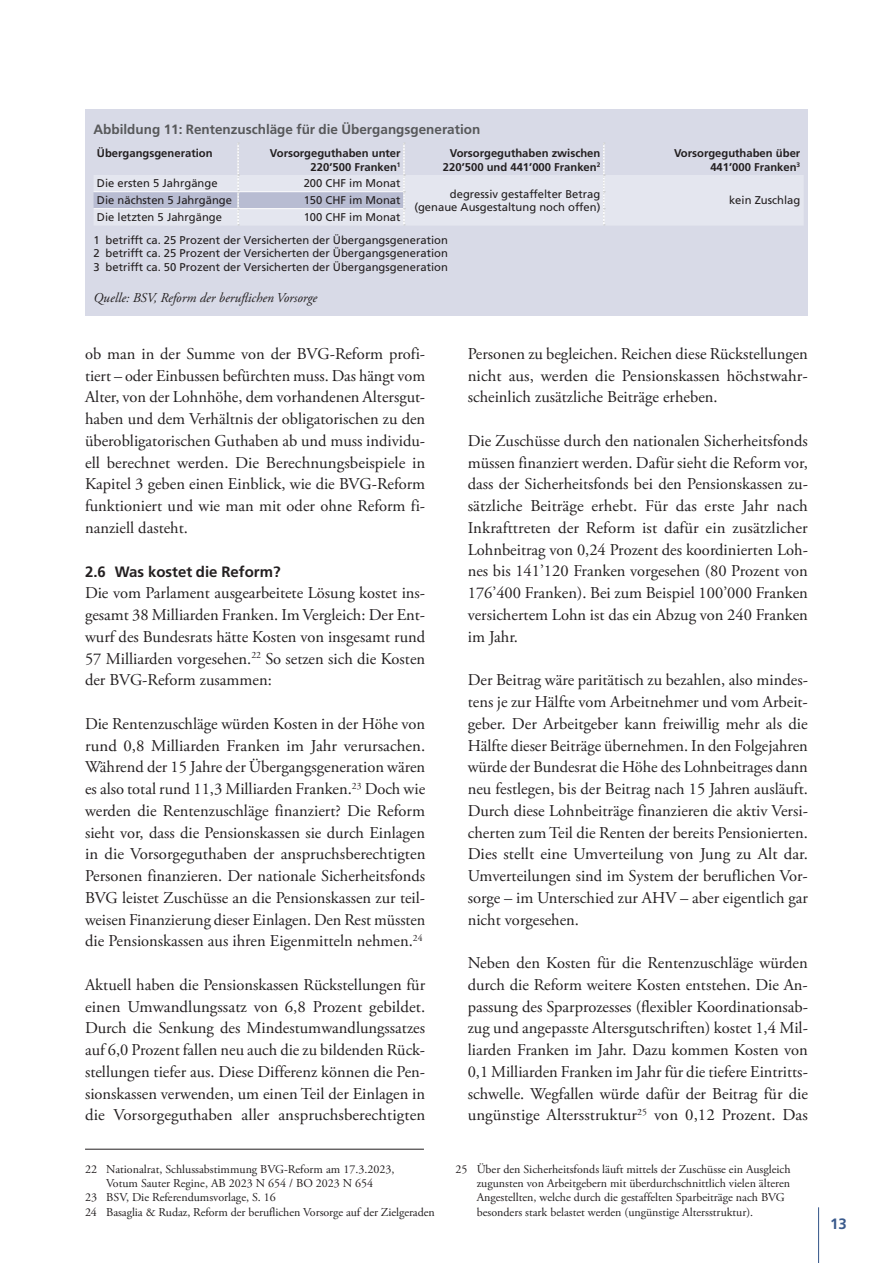
<style>
.page{position:relative;width:893px;height:1263px;background:#fff}
.page>*{position:absolute;margin:0;border:0;box-sizing:border-box;transform-origin:0 0}
.t1{font:16.5px/21.8px "Adobe Garamond Pro";color:#231f20;text-align:justify}
.t2{font:700 15px "Frutiger LT Pro";color:#231f20}
.t3{font:700 15px "Frutiger LT Pro";color:#3b5b8d}
.t4{font:700 13.5px "Frutiger LT Pro";color:#57585a}
.t5{font:italic 13.5px "Adobe Garamond Pro";color:#231f20}
.t6{font:12px/14.4px "Adobe Garamond Pro";color:#231f20}
.t7{font:11.25px/13.5px "Frutiger LT Pro";color:#231f20}
.t8{font:700 11.25px/13.5px "Frutiger LT Pro";color:#231f20;text-align:right}
</style>
<div class="page">
<div style="left:85px;top:109px;width:723px;height:206px;background:#d8dae7"></div>
<svg style="left:94px;top:142px;width:709px;height:83px"></svg>
<hr style="left:94px;top:191px;width:144px;height:1px;background:#fff">
<hr style="left:238px;top:191px;width:165px;height:1px;background:#fff">
<hr style="left:94px;top:208px;width:144px;height:1px;background:#fff">
<hr style="left:238px;top:208px;width:165px;height:1px;background:#fff">
<hr style="left:818px;top:1207px;width:1px;height:56px;background:#3b5b8d">
<hr style="left:85px;top:1149px;width:339px;height:1px;background:#231f20">
<p class="t4" style="left:94px;top:121px;width:388px">Abbildung 11: Rentenzuschläge für die Übergangsgeneration</p>
<p class="t8" style="left:97px;top:147px;width:117px">Übergangsgeneration</p>
<p class="t8" style="left:270px;top:147px;width:132px">Vorsorgeguthaben unter<br>220’500 Franken<sup>1</sup></p>
<p class="t8" style="left:443px;top:147px;width:159px">Vorsorgeguthaben zwischen<br>220’500 und 441’000 Franken<sup>2</sup></p>
<p class="t8" style="left:674px;top:147px;width:128px">Vorsorgeguthaben über<br>441’000 Franken<sup>3</sup></p>
<p class="t7" style="left:97px;top:177px;width:122px">Die ersten 5 Jahrgänge</p>
<p class="t7" style="left:304px;top:177px;width:98px">200 CHF im Monat</p>
<p class="t7" style="left:414px;top:187px;width:188px;text-align:right">degressiv gestaffelter Betrag (genaue Ausgestaltung noch offen)</p>
<p class="t7" style="left:97px;top:194px;width:137px">Die nächsten 5 Jahrgänge</p>
<p class="t7" style="left:304px;top:194px;width:98px">150 CHF im Monat</p>
<p class="t7" style="left:729px;top:194px;width:73px">kein Zuschlag</p>
<p class="t7" style="left:97px;top:211px;width:127px">Die letzten 5 Jahrgänge</p>
<p class="t7" style="left:94px;top:206px;width:356px;line-height:22.2px;text-indent:210px">100 CHF im Monat<br>1 betrifft ca. 25 Prozent der Versicherten der Übergangsgeneration</p>
<p class="t7" style="left:94px;top:246px;width:356px">2 betrifft ca. 25 Prozent der Versicherten der Übergangsgeneration<br>3 betrifft ca. 50 Prozent der Versicherten der Übergangsgeneration</p>
<p class="t5" style="left:94px;top:289px;width:225px">Quelle: BSV, Reform der beruflichen Vorsorge</p>
<p class="t1" style="left:85px;top:343px;width:342px">ob man in der Summe von der BVG-Reform profi&shy;tiert – oder Einbussen befürchten muss. Das hängt vom Alter, von der Lohnhöhe, dem vorhandenen Altersgut&shy;haben und dem Verhältnis der obligatorischen zu den überobligatorischen Guthaben ab und muss individu&shy;ell berechnet werden. Die Berechnungsbeispiele in Kapitel 3 geben einen Einblick, wie die BVG-Reform funktioniert und wie man mit oder ohne Reform fi&shy;nanziell dasteht.</p>
<p class="t2" style="left:85px;top:562px;width:197px">2.6 Was kostet die Reform?</p>
<p class="t1" style="left:85px;top:583px;width:342px">Die vom Parlament ausgearbeitete Lösung kostet ins&shy;gesamt 38 Milliarden Franken. Im Vergleich: Der Ent&shy;wurf des Bundesrats hätte Kosten von insgesamt rund 57 Milliarden vorgesehen.<sup>22</sup> So setzen sich die Kosten der BVG-Reform zusammen:</p>
<p class="t1" style="left:85px;top:713px;width:342px">Die Rentenzuschläge würden Kosten in der Höhe von rund 0,8 Milliarden Franken im Jahr verursachen.<br>Während der 15 Jahre der Übergangsgeneration wären es also total rund 11,3 Milliarden Franken.<sup>23</sup> Doch wie werden die Rentenzuschläge finanziert? Die Reform sieht vor, dass die Pensionskassen sie durch Einlagen in die Vorsorgeguthaben der anspruchsberechtigten Personen finanzieren. Der nationale Sicherheitsfonds BVG leistet Zuschüsse an die Pensionskassen zur teil&shy;weisen Finanzierung dieser Einlagen. Den Rest müssten die Pensionskassen aus ihren Eigenmitteln nehmen.<sup>24</sup></p>
<p class="t1" style="left:85px;top:974px;width:342px">Aktuell haben die Pensionskassen Rückstellungen für einen Umwandlungssatz von 6,8 Prozent gebildet.<br>Durch die Senkung des Mindestumwandlungssatzes auf 6,0 Prozent fallen neu auch die zu bildenden Rück&shy;stellungen tiefer aus. Diese Differenz können die Pen&shy;sionskassen verwenden, um einen Teil der Einlagen in die Vorsorgeguthaben aller anspruchsberechtigten</p>
<p class="t6" style="left:85px;top:1162px;width:311px">22 Nationalrat, Schlussabstimmung BVG-Reform am 17.3.2023,</p>
<p class="t6" style="left:106px;top:1176px;width:269px">Votum Sauter Regine, AB 2023 N 654 / BO 2023 N 654</p>
<p class="t6" style="left:85px;top:1191px;width:192px">23 BSV, Die Referendumsvorlage, S. 16</p>
<p class="t6" style="left:85px;top:1205px;width:351px">24 Basaglia &amp; Rudaz, Reform der beruflichen Vorsorge auf der Zielgeraden</p>
<p class="t1" style="left:468px;top:343px;width:342px">Personen zu begleichen. Reichen diese Rückstellungen nicht aus, werden die Pensionskassen höchstwahr&shy;scheinlich zusätzliche Beiträge erheben.</p>
<p class="t1" style="left:468px;top:430px;width:342px">Die Zuschüsse durch den nationalen Sicherheitsfonds müssen finanziert werden. Dafür sieht die Reform vor, dass der Sicherheitsfonds bei den Pensionskassen zu&shy;sätzliche Beiträge erhebt. Für das erste Jahr nach Inkrafttreten der Reform ist dafür ein zusätzlicher Lohnbeitrag von 0,24 Prozent des koordinierten Loh&shy;nes bis 141’120 Franken vorgesehen (80 Prozent von 176’400 Franken). Bei zum Beispiel 100’000 Franken versichertem Lohn ist das ein Abzug von 240 Franken im Jahr.</p>
<p class="t1" style="left:468px;top:670px;width:342px">Der Beitrag wäre paritätisch zu bezahlen, also mindes&shy;tens je zur Hälfte vom Arbeitnehmer und vom Arbeit&shy;geber. Der Arbeitgeber kann freiwillig mehr als die Hälfte dieser Beiträge übernehmen. In den Folgejahren würde der Bundesrat die Höhe des Lohnbeitrages dann neu festlegen, bis der Beitrag nach 15 Jahren ausläuft.<br>Durch diese Lohnbeiträge finanzieren die aktiv Versi&shy;cherten zum Teil die Renten der bereits Pensionierten.<br>Dies stellt eine Umverteilung von Jung zu Alt dar.<br>Umverteilungen sind im System der beruflichen Vor&shy;sorge – im Unterschied zur AHV – aber eigentlich gar nicht vorgesehen.</p>
<p class="t1" style="left:468px;top:952px;width:342px">Neben den Kosten für die Rentenzuschläge würden durch die Reform weitere Kosten entstehen. Die An&shy;passung des Sparprozesses (flexibler Koordinationsab&shy;zug und angepasste Altersgutschriften) kostet 1,4 Mil&shy;liarden Franken im Jahr. Dazu kommen Kosten von 0,1 Milliarden Franken im Jahr für die tiefere Eintritts&shy;schwelle. Wegfallen würde dafür der Beitrag für die ungünstige Altersstruktur<sup>25</sup> von 0,12 Prozent. Das</p>
<p class="t6" style="left:477px;top:1162px;width:315px;text-indent:-21px">25 Über den Sicherheitsfonds läuft mittels der Zuschüsse ein Ausgleich zugunsten von Arbeitgebern mit überdurchschnittlich vielen älteren Angestellten, welche durch die gestaffelten Sparbeiträge nach BVG besonders stark belastet werden (ungünstige Altersstruktur).</p>
<p class="t3" style="left:830px;top:1215px;width:18px">13</p>
</div>
